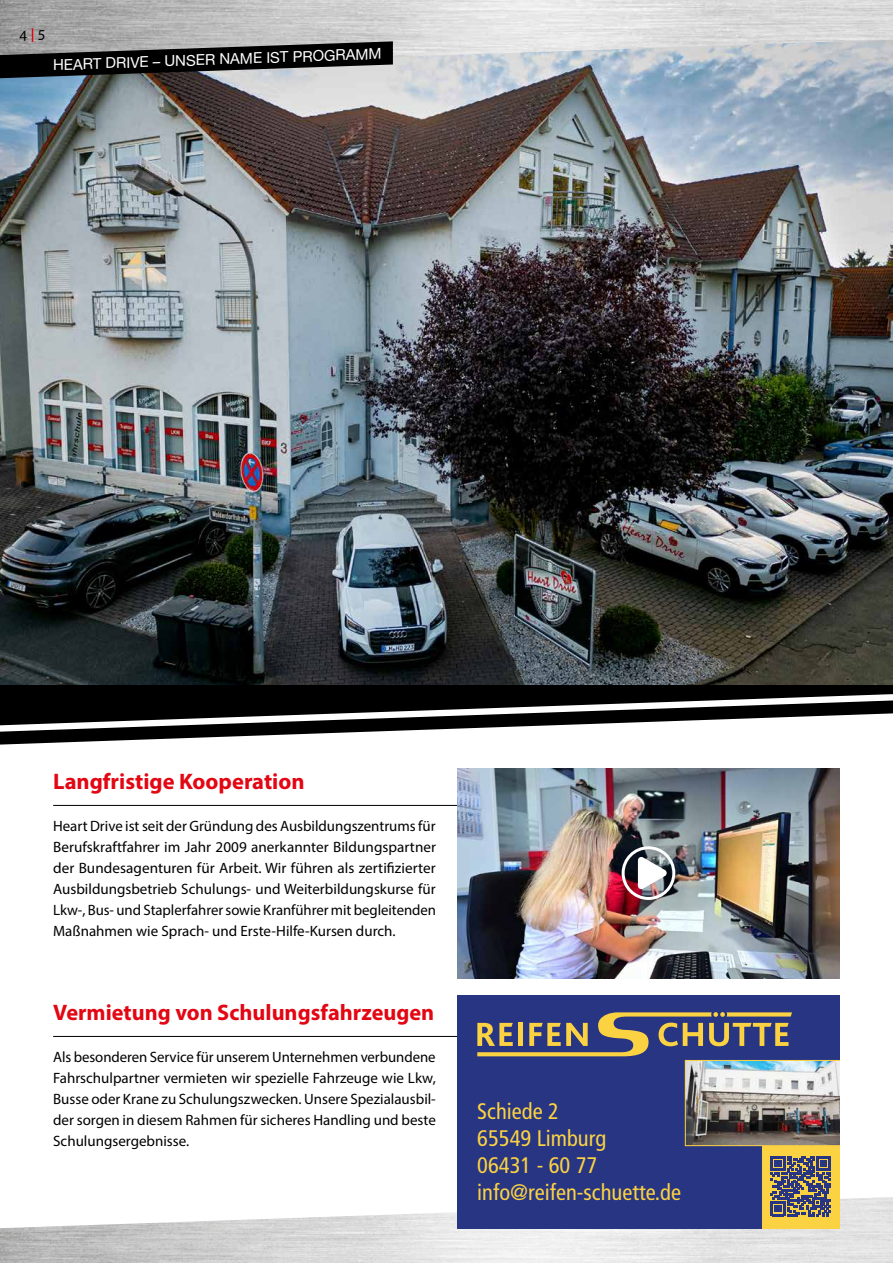
<style>
.page{position:relative;width:893px;height:1263px;background:#fff}
.page>*{position:absolute;margin:0;border:0;box-sizing:border-box;transform-origin:0 0}
.t1{font:700 22.5px "Myriad Pro";color:#e30613}
.t2{font:condensed 22.5px/27px "Frutiger LT Std";color:#fbd242}
.t3{font:15px/21px "Myriad Pro";color:#000;text-align:justify}
.t4{font:15px "Helvetica Neue LT Std";color:#fff}
</style>
<div class="page">
<img style="left:0;top:1197px;width:893px;height:66px">
<hr style="left:53px;top:805px;width:413px;height:1px;background:#000">
<hr style="left:53px;top:1036px;width:413px;height:1px;background:#000">
<svg style="left:0;top:684px;width:893px;height:16px;background:#0b0c0c"></svg>
<svg style="left:0;top:700px;width:893px;height:44px"></svg>
<img style="left:0;top:71px;width:893px;height:613px">
<img style="left:0;top:0;width:893px;height:71px">
<img style="left:457px;top:768px;width:383px;height:210px">
<svg style="left:638px;top:856px;width:29px;height:34px"></svg>
<div style="left:622px;top:846px;width:53px;height:54px;border:3px solid #fff;border-radius:50%"></div>
<div style="left:457px;top:995px;width:383px;height:234px;background:#283583"></div>
<svg style="left:477px;top:1012px;width:363px;height:134px"></svg>
<div style="left:762px;top:1146px;width:78px;height:83px;background:#fbd242"></div>
<svg style="left:771px;top:1156px;width:60px;height:60px"></svg>
<svg style="left:0;top:28px;width:393px;height:50px;background:#606061"></svg>
<p class="t4" style="left:53px;top:56px;width:330px;rotate:-2deg">HEART DRIVE – UNSER NAME IST PROGRAMM</p>
<h1 class="t1" style="left:53px;top:767px;width:253px">Langfristige Kooperation</h1>
<p class="t3" style="left:53px;top:815px;width:384px">Heart Drive ist seit der Gründung des Ausbildungszentrums für Berufskraftfahrer im Jahr 2009 anerkannter Bildungspartner der Bundesagenturen für Arbeit. Wir führen als zertifizierter Ausbildungsbetrieb Schulungs- und Weiterbildungskurse für Lkw-, Bus- und Staplerfahrer sowie Kranführer mit begleitenden Maßnahmen wie Sprach- und Erste-Hilfe-Kursen durch.</p>
<h1 class="t1" style="left:53px;top:998px;width:383px">Vermietung von Schulungsfahrzeugen</h1>
<p class="t3" style="left:53px;top:1046px;width:384px">Als besonderen Service für unserem Unternehmen verbundene Fahrschulpartner vermieten wir spezielle Fahrzeuge wie Lkw, Busse oder Krane zu Schulungszwecken. Unsere Spezialausbil&shy;der sorgen in diesem Rahmen für sicheres Handling und beste Schulungsergebnisse.</p>
<h1 class="t2" style="left:477px;top:1098px;width:205px">Schiede 2<br>65549 Limburg<br>06431 - 60 77 info@reifen-schuette.de</h1>
</div>
